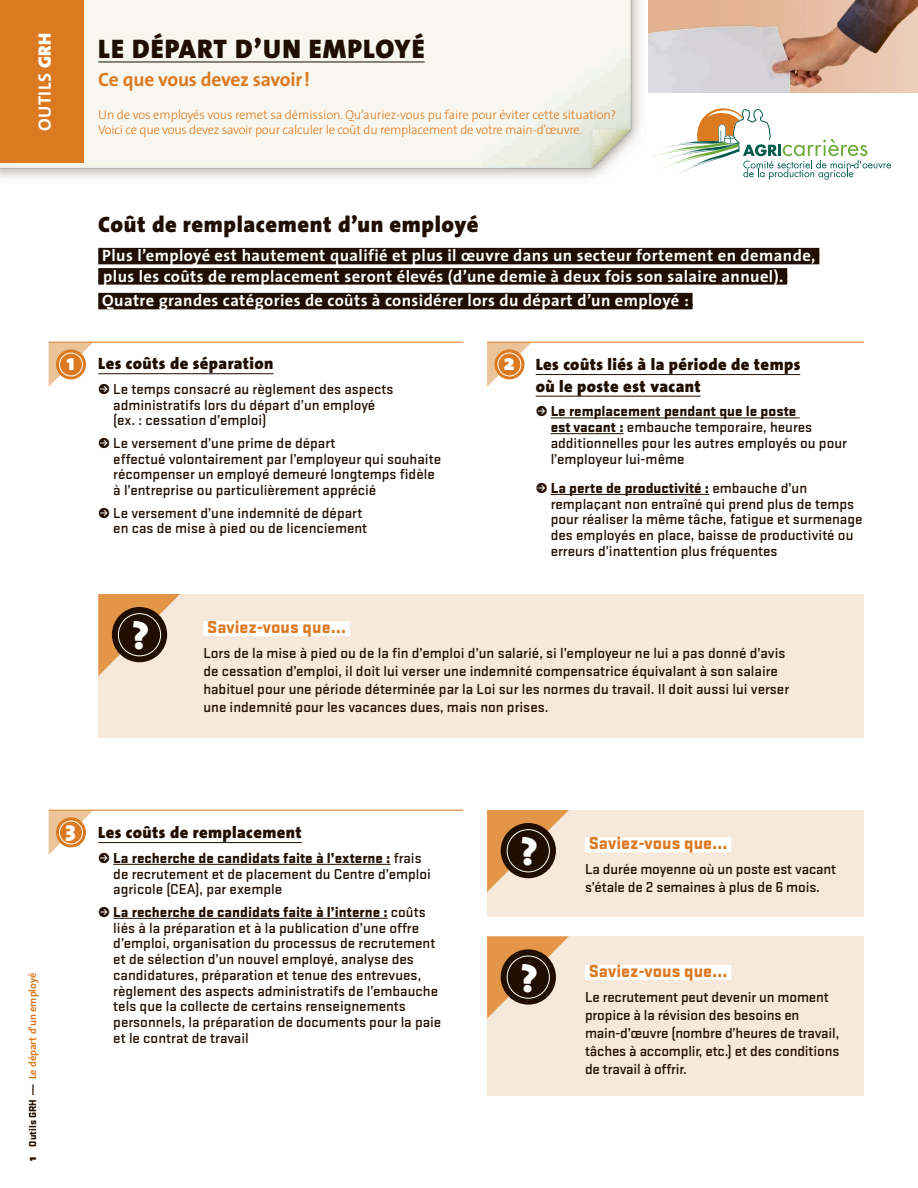
<style>
.page{position:relative;width:918px;height:1188px;background:#fff}
.page>*{position:absolute;margin:0;border:0;box-sizing:border-box;transform-origin:0 0}
.t1{font:900 38.25px "The Sans";color:#fff}
.t2{font:900 27px "The Sans";letter-spacing:.04em;color:#200e00}
.t3{font:900 22.5px "The Sans";letter-spacing:.025em;color:#200e00}
.t4{font:700 19.5px "The Sans";letter-spacing:-.01em;color:#dc7a21}
.t5{font:900 18px "Stratum 1";color:#dc7a21}
.t6{font:700 18px "The Sans";letter-spacing:.015em;color:#fff}
.t7{font:700 16.5px/20.2px "The Sans";letter-spacing:.025em;color:#fff}
.t8{font:900 16.5px/21.6px "The Sans";letter-spacing:.025em;color:#200e00}
.t9{font:500 15px/15.8px "Stratum 1";color:#200e00}
.t10{font:300 12.75px/15px "The Sans";letter-spacing:-.02em;color:#dc7a21}
.t11{font:700 10.5px "The Sans";color:#dc7a21}
.s1{font-weight:900}
.s2{color:#200e00}
.s3{font-size:22.65px;color:#fff}
.s4{font-weight:900;font-size:12px;color:#200e00}
.s5{font-family:"Stratum 1";font-weight:900;color:#200e00}
</style>
<div class="page">
<div style="left:98px;top:248px;width:721px;height:16px;background:#200e00"></div>
<div style="left:98px;top:268px;width:689px;height:17px;background:#200e00"></div>
<div style="left:98px;top:293px;width:595px;height:16px;background:#200e00"></div>
<img style="left:0;top:0;width:641px;height:178px">
<hr style="left:98px;top:62px;width:327px;height:1px;background:#200e00">
<div style="left:0;top:0;width:83px;height:162px;background:#dc7a21"></div>
<img style="left:648px;top:0;width:270px;height:93px">
<svg style="left:49px;top:343px;width:44px;height:44px"></svg>
<svg style="left:56px;top:349px;width:30px;height:30px"></svg>
<div style="left:59px;top:353px;width:24px;height:23px;border:1px solid #fff;border-radius:50%"></div>
<hr style="left:49px;top:342px;width:414px;height:1px;background:#dc7a21">
<hr style="left:98px;top:373px;width:175px;height:1px;background:#200e00">
<svg style="left:487px;top:343px;width:44px;height:44px"></svg>
<svg style="left:494px;top:349px;width:30px;height:30px"></svg>
<div style="left:498px;top:353px;width:23px;height:23px;border:1px solid #fff;border-radius:50%"></div>
<hr style="left:487px;top:342px;width:377px;height:1px;background:#dc7a21">
<hr style="left:536px;top:374px;width:264px;height:1px;background:#200e00">
<hr style="left:536px;top:396px;width:165px;height:1px;background:#200e00">
<hr style="left:551px;top:418px;width:249px;height:1px;background:#200e00">
<hr style="left:551px;top:433px;width:73px;height:1px;background:#200e00">
<hr style="left:551px;top:494px;width:158px;height:1px;background:#200e00">
<svg style="left:49px;top:811px;width:44px;height:44px"></svg>
<svg style="left:56px;top:817px;width:30px;height:30px"></svg>
<div style="left:59px;top:821px;width:24px;height:23px;border:1px solid #fff;border-radius:50%"></div>
<hr style="left:49px;top:810px;width:414px;height:1px;background:#dc7a21">
<hr style="left:98px;top:842px;width:204px;height:1px;background:#200e00">
<hr style="left:113px;top:864px;width:278px;height:1px;background:#200e00">
<hr style="left:113px;top:918px;width:275px;height:1px;background:#200e00">
<svg style="left:652px;top:108px;width:239px;height:72px"></svg>
<div style="left:98px;top:594px;width:766px;height:143px;background:#f6e8da"></div>
<svg style="left:98px;top:594px;width:82px;height:82px"></svg>
<div style="left:112px;top:607px;width:55px;height:55px;background:#200e00;border-radius:50%"></div>
<div style="left:118px;top:613px;width:43px;height:43px;border:1px solid #fff;border-radius:50%"></div>
<div style="left:203px;top:621px;width:147px;height:15px;background:#fff"></div>
<div style="left:487px;top:810px;width:377px;height:106px;background:#f6e8da"></div>
<svg style="left:487px;top:810px;width:82px;height:82px"></svg>
<svg style="left:501px;top:823px;width:55px;height:55px"></svg>
<div style="left:507px;top:830px;width:42px;height:42px;background:#200e00;border-radius:50%"></div>
<div style="left:507px;top:829px;width:43px;height:43px;border:1px solid #fff;border-radius:50%"></div>
<div style="left:585px;top:837px;width:147px;height:15px;background:#fff"></div>
<div style="left:487px;top:936px;width:377px;height:160px;background:#f6e8da"></div>
<svg style="left:487px;top:936px;width:82px;height:82px"></svg>
<svg style="left:501px;top:949px;width:55px;height:56px"></svg>
<div style="left:507px;top:956px;width:42px;height:42px;background:#200e00;border-radius:50%"></div>
<div style="left:507px;top:956px;width:43px;height:43px;border:1px solid #fff;border-radius:50%"></div>
<div style="left:585px;top:965px;width:147px;height:15px;background:#fff"></div>
<p class="t6" style="left:30px;top:131px;width:99px;rotate:-90deg">OUTILS <span class="s1">GRH</span></p>
<h2 class="t2" style="left:98px;top:26px;width:328px">LE DÉPART D’UN EMPLOYÉ</h2>
<h3 class="t4" style="left:98px;top:63px;width:213px">Ce que vous devez savoir!</h3>
<p class="t10" style="left:98px;top:107px;width:519px">Un de vos employés vous remet sa démission. Qu’auriez-vous pu faire pour éviter cette situation?<br>Voici ce que vous devez savoir pour calculer le coût du remplacement de votre main-d’œuvre.</p>
<h3 class="t3" style="left:98px;top:205px;width:382px">Coût de remplacement d’un employé</h3>
<p class="t7" style="left:98px;top:245px;width:724px">Plus l’employé est hautement qualifié et plus il œuvre dans un secteur fortement en demande,<span class="s2">: :</span>plus les coûts de remplacement seront élevés (d’une demie à deux fois son salaire annuel).<span class="s2">:</span></p>
<p class="t7" style="left:102px;top:290px;width:593px">Quatre grandes catégories de coûts à considérer lors du départ d’un employé<span class="s2">.</span>:<span class="s2">.</span></p>
<p class="t8" style="left:67px;top:353px;width:208px"><span class="s3">1</span> Les coûts de séparation</p>
<p class="t9" style="left:113px;top:381px;width:282px;text-indent:-15px">∞ Le temps consacré au règlement des aspects administratifs lors du départ d’un employé (ex. : cessation d’emploi)</p>
<p class="t9" style="left:113px;top:435px;width:329px;text-indent:-15px">∞ Le versement d’une prime de départ<br>effectué volontairement par l’employeur qui souhaite récompenser un employé demeuré longtemps fidèle à l’entreprise ou particulièrement apprécié</p>
<p class="t9" style="left:113px;top:505px;width:256px;text-indent:-15px">∞ Le versement d’une indemnité de départ en cas de mise à pied ou de licenciement</p>
<p class="t8" style="left:536px;top:353px;width:266px;text-indent:-32px"><span class="s3">2</span> Les coûts liés à la période de temps où le poste est vacant</p>
<p class="t9" style="left:551px;top:404px;width:298px;text-indent:-15px">∞ <span class="s1">Le remplacement pendant que le poste<br>est vacant :</span> embauche temporaire, heures additionnelles pour les autres employés ou pour l’employeur lui-même</p>
<p class="t9" style="left:551px;top:480px;width:313px;text-indent:-15px">∞ <span class="s1">La perte de productivité :</span> embauche d’un remplaçant non entraîné qui prend plus de temps pour réaliser la même tâche, fatigue et surmenage des employés en place, baisse de productivité ou erreurs d’inattention plus fréquentes</p>
<h1 class="t1" style="left:132px;top:604px;width:18px">?</h1>
<p class="t5" style="left:207px;top:617px;width:140px">Saviez-vous que…</p>
<p class="t9" style="left:203px;top:644px;width:587px;line-height:18px">Lors de la mise à pied ou de la fin d’emploi d’un salarié, si l’employeur ne lui a pas donné d’avis de cessation d’emploi, il doit lui verser une indemnité compensatrice équivalant à son salaire habituel pour une période déterminée par la Loi sur les normes du travail. Il doit aussi lui verser une indemnité pour les vacances dues, mais non prises.</p>
<p class="t11" style="left:24px;top:1161px;width:190px;rotate:-90deg"><span class="s4">1</span> <span class="s5">Outils GRH</span> <span class="s2">—</span> Le départ d’un employé</p>
<p class="t8" style="left:66px;top:821px;width:238px"><span class="s3">3</span> Les coûts de remplacement</p>
<p class="t9" style="left:113px;top:850px;width:319px;text-indent:-15px">∞ <span class="s1">La recherche de candidats faite à l’externe :</span> frais de recrutement et de placement du Centre d’emploi agricole (CEA), par exemple</p>
<p class="t9" style="left:113px;top:904px;width:330px;text-indent:-15px">∞ <span class="s1">La recherche de candidats faite à l’interne :</span> coûts liés à la préparation et à la publication d’une offre d’emploi, organisation du processus de recrutement et de sélection d’un nouvel employé, analyse des candidatures, préparation et tenue des entrevues, règlement des aspects administratifs de l’embauche tels que la collecte de certains renseignements personnels, la préparation de documents pour la paie et le contrat de travail</p>
<h1 class="t1" style="left:521px;top:820px;width:18px">?</h1>
<p class="t5" style="left:589px;top:833px;width:140px">Saviez-vous que…</p>
<p class="t9" style="left:585px;top:860px;width:253px;line-height:18px">La durée moyenne où un poste est vacant s’étale de 2 semaines à plus de 6 mois.</p>
<h1 class="t1" style="left:521px;top:946px;width:18px">?</h1>
<p class="t5" style="left:589px;top:961px;width:140px">Saviez-vous que…</p>
<p class="t9" style="left:585px;top:988px;width:256px;line-height:18px">Le recrutement peut devenir un moment propice à la révision des besoins en main-d’œuvre (nombre d’heures de travail, tâches à accomplir, etc.) et des conditions de travail à offrir.</p>
</div>
